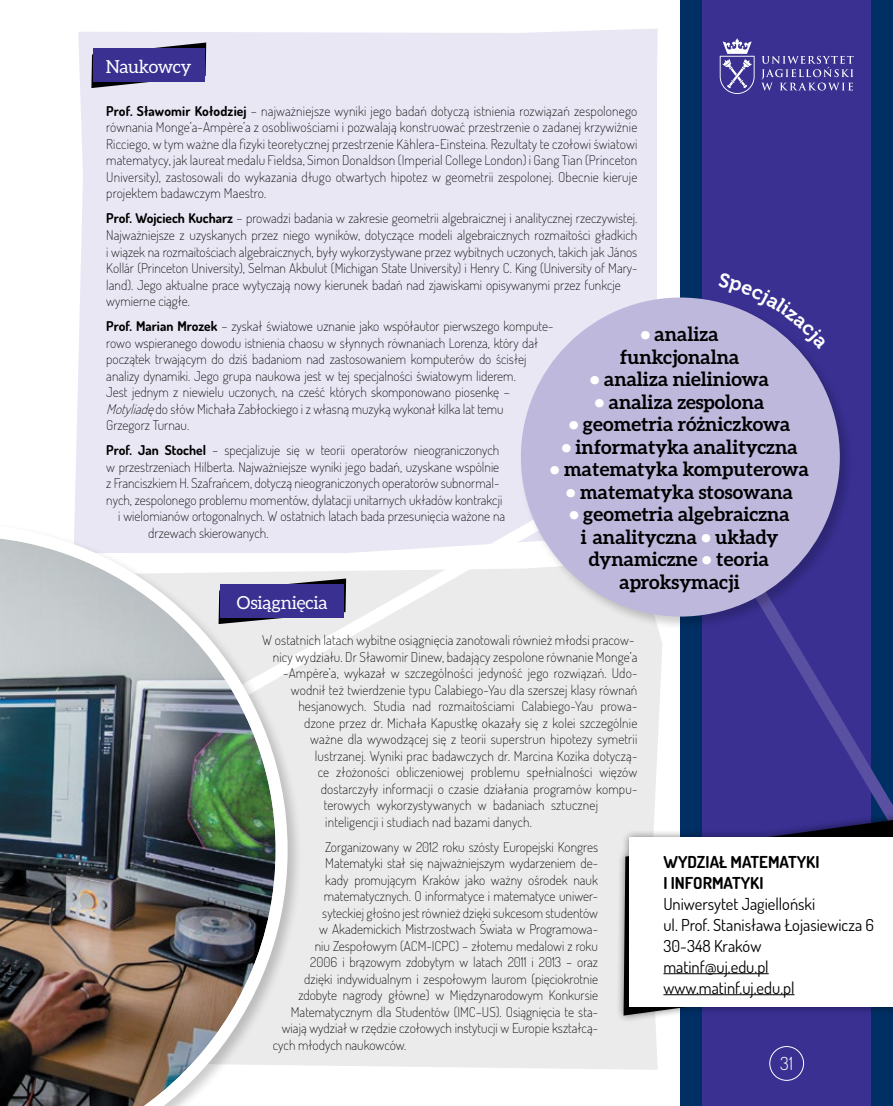
<style>
.page{position:relative;width:893px;height:1106px;background:#fff}
.page>*{position:absolute;margin:0;border:0;box-sizing:border-box;transform-origin:0 0}
.t1{font:700 19.5px/22.5px "Aleo";color:#000;text-align:center}
.t2{font:18px "Aleo";letter-spacing:-.01em;color:#fff}
.t3{font:300 18px "Dosis";color:#fff}
.t4{font:16.5px/21px "Dosis";color:#000}
.t5{font:700 16.5px/21px "Dosis";color:#000}
.t6{font:200 13.5px/16.5px "Dosis";color:#000}
.s1{font-weight:700}
.s2{font-style:italic}
.s3{color:#fff}
</style>
<div class="page">
<div style="left:680px;top:0;width:213px;height:1106px;background:#393092"></div>
<div style="left:680px;top:0;width:22px;height:1106px;background:#002f64"></div>
<div style="left:872px;top:0;width:21px;height:1106px;background:#002f64"></div>
<svg style="left:646px;top:414px;width:245px;height:680px"></svg>
<div style="left:302px;top:866px;width:360px;height:203px;background:#ebebec"></div>
<div style="left:77px;top:28px;width:581px;height:380px;background:#e9e7f4"></div>
<svg style="left:74px;top:408px;width:657px;height:458px"></svg>
<div style="left:0;top:521px;width:302px;height:585px;background:#000;opacity:.2"></div>
<img style="left:0;top:524px;width:288px;height:582px">
<div style="left:519px;top:295px;width:335px;height:336px;background:#000;opacity:.2"></div>
<div style="left:521px;top:297px;width:319px;height:319px;background:#beb8dc;border-radius:50%"></div>
<div style="left:616px;top:802px;width:277px;height:221px;background:#000;opacity:.5"></div>
<svg style="left:614px;top:819px;width:279px;height:196px"></svg>
<div style="left:629px;top:837px;width:264px;height:170px;background:#fff"></div>
<hr style="left:663px;top:973px;width:106px;height:1px;background:#000">
<hr style="left:663px;top:994px;width:131px;height:1px;background:#000">
<svg style="left:90px;top:42px;width:117px;height:46px"></svg>
<div style="left:93px;top:49px;width:112px;height:33px;background:#393092"></div>
<svg style="left:217px;top:578px;width:130px;height:46px"></svg>
<div style="left:220px;top:584px;width:124px;height:34px;background:#393092"></div>
<div style="left:769px;top:1046px;width:35px;height:34px;border:1px solid #fff;border-radius:50%"></div>
<svg style="left:720px;top:38px;width:35px;height:56px"></svg>
<svg style="left:761px;top:56px;width:93px;height:35px"></svg>
<svg style="left:718px;top:295px;width:109px;height:55px"></svg>
<h2 class="t2" style="left:106px;top:56px;width:87px">Naukowcy</h2>
<p class="t6" style="left:106px;top:102px;width:533px;text-align:justify"><span class="s1">Prof. Sławomir Kołodziej</span> – najważniejsze wyniki jego badań dotyczą istnienia rozwiązań zespolonego równania Monge’a-Ampère’a z osobliwościami i pozwalają konstruować przestrzenie o zadanej krzywiźnie Ricciego, w tym ważne dla fizyki teoretycznej przestrzenie Kählera-Einsteina. Rezultaty te czołowi światowi matematycy, jak laureat medalu Fieldsa, Simon Donaldson (Imperial College London) i Gang Tian (Princeton University), zastosowali do wykazania długo otwartych hipotez w geometrii zespolonej. Obecnie kieruje projektem badawczym Maestro.</p>
<p class="t6" style="left:106px;top:210px;width:533px"><span class="s1">Prof. Wojciech Kucharz</span> – prowadzi badania w zakresie geometrii algebraicznej i analitycznej rzeczywistej.<br>Najważniejsze z uzyskanych przez niego wyników, dotyczące modeli algebraicznych rozmaitości gładkich i wiązek na rozmaitościach algebraicznych, były wykorzystywane przez wybitnych uczonych, takich jak János Kollár (Princeton University), Selman Akbulut (Michigan State University) i Henry C. King (University of Mary&shy;land). Jego aktualne prace wytyczają nowy kierunek badań nad zjawiskami opisywanymi przez funkcje wymierne ciągłe.</p>
<p class="t6" style="left:106px;top:317px;width:449px"><span class="s1">Prof. Marian Mrozek</span> – zyskał światowe uznanie jako współautor pierwszego kompute&shy;rowo wspieranego dowodu istnienia chaosu w słynnych równaniach Lorenza, który dał początek trwającym do dziś badaniom nad zastosowaniem komputerów do ścisłej analizy dynamiki. Jego grupa naukowa jest w tej specjalności światowym liderem.<br>Jest jednym z niewielu uczonych, na cześć których skomponowano piosenkę – <span class="s2">Motyliadę</span>do słów Michała Zabłockiego i z własną muzyką wykonał kilka lat temu<br>Grzegorz Turnau.</p>
<p class="t6" style="left:106px;top:441px;width:394px"><span class="s1">Prof. Jan Stochel</span> – specjalizuje się w teorii operatorów nieograniczonych</p>
<p class="t6" style="left:106px;top:458px;width:394px">w przestrzeniach Hilberta. Najważniejsze wyniki jego badań, uzyskane wspólnie</p>
<p class="t6" style="left:106px;top:474px;width:395px">z Franciszkiem H. Szafrańcem, dotyczą nieograniczonych operatorów subnormal-</p>
<p class="t6" style="left:106px;top:491px;width:398px">nych, zespolonego problemu momentów, dylatacji unitarnych układów kontrakcji</p>
<p class="t6" style="left:118px;top:507px;width:388px">i wielomianów ortogonalnych. W ostatnich latach bada przesunięcia ważone na</p>
<p class="t6" style="left:148px;top:524px;width:122px">drzewach skierowanych.</p>
<h1 class="t1" style="left:620px;top:322px;width:121px"><span class="s3">•</span> analiza funkcjonalna</h1>
<h1 class="t1" style="left:590px;top:367px;width:180px"><span class="s3">•</span> analiza nieliniowa</h1>
<h1 class="t1" style="left:595px;top:390px;width:171px"><span class="s3">•</span> analiza zespolona</h1>
<h1 class="t1" style="left:569px;top:412px;width:223px"><span class="s3">•</span> geometria różniczkowa</h1>
<h1 class="t1" style="left:562px;top:435px;width:237px"><span class="s3">•</span> informatyka analityczna</h1>
<h1 class="t1" style="left:550px;top:457px;width:260px"><span class="s3">•</span> matematyka komputerowa</h1>
<h1 class="t1" style="left:566px;top:480px;width:228px"><span class="s3">•</span> matematyka stosowana</h1>
<h1 class="t1" style="left:569px;top:502px;width:222px"><span class="s3">•</span> geometria algebraiczna i analityczna <span class="s3">•</span> układy dynamiczne <span class="s3">•</span> teoria aproksymacji</h1>
<h2 class="t2" style="left:237px;top:592px;width:93px">Osiągnięcia</h2>
<p class="t6" style="left:262px;top:631px;width:374px">W ostatnich latach wybitne osiągnięcia zanotowali również młodsi pracow-</p>
<p class="t6" style="left:273px;top:648px;width:366px">nicy wydziału. Dr Sławomir Dinew, badający zespolone równanie Monge’a</p>
<p class="t6" style="left:283px;top:664px;width:356px">-Ampère’a, wykazał w szczególności jedyność jego rozwiązań. Udo-</p>
<p class="t6" style="left:291px;top:681px;width:348px">wodnił też twierdzenie typu Calabiego-Yau dla szerszej klasy równań</p>
<p class="t6" style="left:298px;top:697px;width:341px">hesjanowych. Studia nad rozmaitościami Calabiego-Yau prowa-</p>
<p class="t6" style="left:304px;top:714px;width:334px">dzone przez dr. Michała Kapustkę okazały się z kolei szczególnie</p>
<p class="t6" style="left:310px;top:730px;width:328px">ważne dla wywodzącej się z teorii superstrun hipotezy symetrii</p>
<p class="t6" style="left:315px;top:747px;width:324px">lustrzanej. Wyniki prac badawczych dr. Marcina Kozika dotyczą-</p>
<p class="t6" style="left:318px;top:763px;width:321px">ce złożoności obliczeniowej problemu spełnialności więzów</p>
<p class="t6" style="left:321px;top:780px;width:318px">dostarczyły informacji o czasie działania programów kompu-</p>
<p class="t6" style="left:324px;top:796px;width:276px">terowych wykorzystywanych w badaniach sztucznej</p>
<p class="t6" style="left:325px;top:813px;width:208px">inteligencji i studiach nad bazami danych.</p>
<p class="t6" style="left:325px;top:838px;width:274px">Zorganizowany w 2012 roku szósty Europejski Kongres</p>
<p class="t6" style="left:325px;top:854px;width:274px">Matematyki stał się najważniejszym wydarzeniem de-</p>
<p class="t6" style="left:325px;top:871px;width:274px">kady promującym Kraków jako ważny ośrodek nauk</p>
<p class="t6" style="left:324px;top:887px;width:276px">matematycznych. O informatyce i matematyce uniwer-</p>
<p class="t6" style="left:322px;top:904px;width:277px">syteckiej głośno jest również dzięki sukcesom studentów</p>
<p class="t6" style="left:319px;top:920px;width:280px">w Akademickich Mistrzostwach Świata w Programowa-</p>
<p class="t6" style="left:315px;top:937px;width:285px">niu Zespołowym (ACM-ICPC) – złotemu medalowi z roku</p>
<p class="t6" style="left:310px;top:953px;width:289px">2006 i brązowym zdobytym w latach 2011 i 2013 – oraz</p>
<p class="t6" style="left:304px;top:970px;width:295px">dzięki indywidualnym i zespołowym laurom (pięciokrotnie</p>
<p class="t6" style="left:298px;top:986px;width:301px">zdobyte nagrody główne) w Międzynarodowym Konkursie</p>
<p class="t6" style="left:291px;top:1003px;width:309px">Matematycznym dla Studentów (IMC–US). Osiągnięcia te sta-</p>
<p class="t6" style="left:282px;top:1019px;width:318px">wiają wydział w rzędzie czołowych instytucji w Europie kształcą-</p>
<p class="t6" style="left:273px;top:1036px;width:135px">cych młodych naukowców.</p>
<p class="t5" style="left:663px;top:851px;width:158px">WYDZIAŁ MATEMATYKI<br>I INFORMATYKI</p>
<p class="t4" style="left:663px;top:892px;width:212px">Uniwersytet Jagielloński<br>ul. Prof. Stanisława Łojasiewicza 6<br>30-348 Kraków<br>matinf@uj.edu.pl www.matinf.uj.edu.pl</p>
<h2 class="t3" style="left:780px;top:1051px;width:15px">31</h2>
</div>
